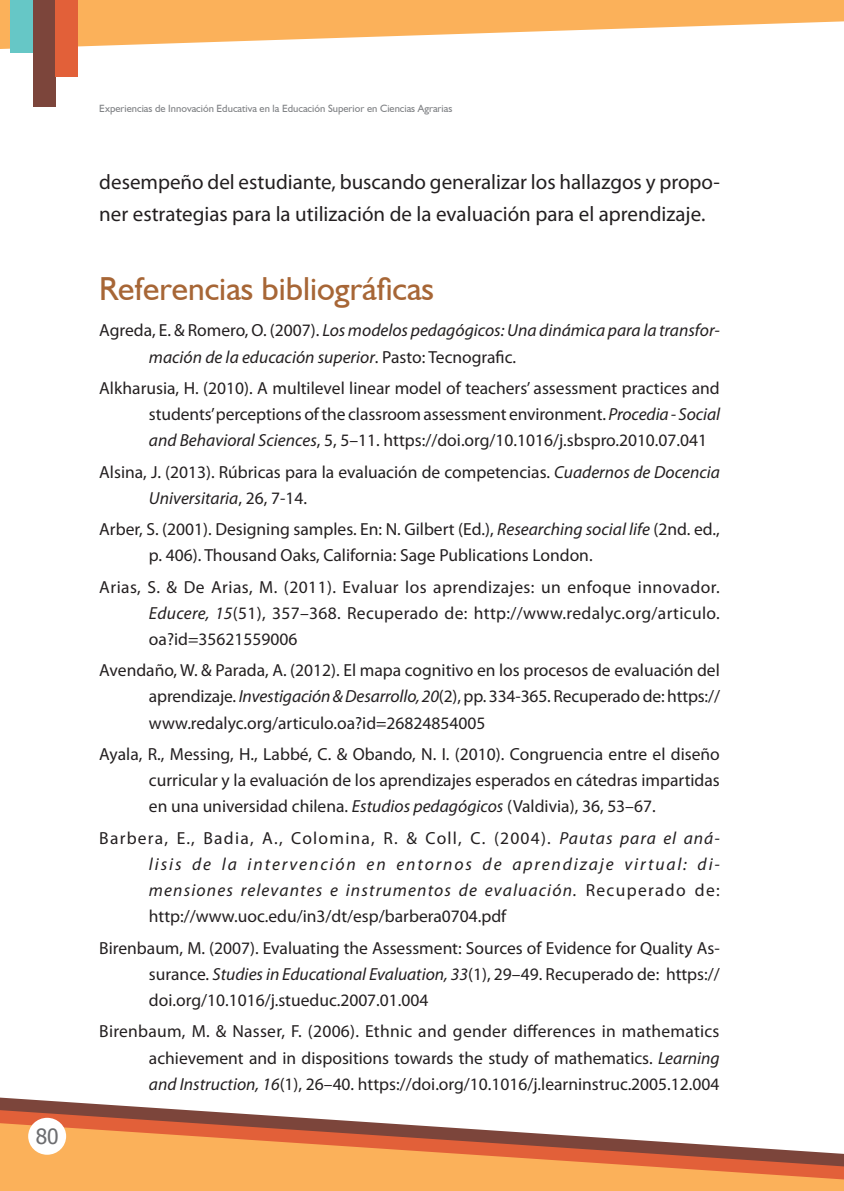
<style>
.page{position:relative;width:844px;height:1191px;background:#fff}
.page>*{position:absolute;margin:0;border:0;box-sizing:border-box;transform-origin:0 0}
.t1{font:33.25px "Humanist 521 BT";color:#a76636}
.t2{font:21px/31.5px "Myriad Pro";color:#231f20}
.t3{font:21px "Tahoma";color:#6c6d70}
.t4{font:17.5px/26.2px "Myriad Pro";color:#231f20;text-align:justify}
.t5{font:italic 17.5px/26.2px "Myriad Pro";color:#231f20}
.t6{font:10.5px "Humanist 521 BT";color:#808285}
.s1{font-style:normal}
.s2{font-style:italic}
</style>
<div class="page">
<svg style="left:0;top:1097px;width:170px;height:12px"></svg>
<svg style="left:0;top:1109px;width:365px;height:13px"></svg>
<svg style="left:0;top:1122px;width:843px;height:69px;background:#e79f66"></svg>
<svg style="left:0;top:0;width:843px;height:53px;fill:#fbb15a"></svg>
<div style="left:0;top:0;width:10px;height:16px;background:#fbb15a"></div>
<div style="left:10px;top:0;width:23px;height:53px;background:#66c7c6"></div>
<div style="left:33px;top:0;width:23px;height:107px;background:#7c453b"></div>
<div style="left:55px;top:0;width:22px;height:77px;background:#e26039"></div>
<div style="left:28px;top:1117px;width:38px;height:37px;background:#fff;border-radius:50%"></div>
<p class="t3" style="left:36px;top:1122px;width:24px">80</p>
<p class="t6" style="left:99px;top:101px;width:354px">Experiencias de Innovación Educativa en la Educación Superior en Ciencias Agrarias</p>
<p class="t2" style="left:99px;top:166px;width:622px">desempeño del estudiante, buscando generalizar los hallazgos y propo&shy;ner estrategias para la utilización de la evaluación para el aprendizaje.</p>
<h1 class="t1" style="left:99px;top:268px;width:336px">Referencias bibliográficas</h1>
<p class="t5" style="left:149px;top:317px;width:572px;text-indent:-50px"><span class="s1">Agreda, E. &amp; Romero, O. (2007).</span> Los modelos pedagógicos: Una dinámica para la transfor&shy;mación de la educación superior<span class="s1">. Pasto: Tecnografic.</span></p>
<p class="t4" style="left:149px;top:374px;width:572px;text-indent:-50px">Alkharusia, H. (2010). A multilevel linear model of teachers’ assessment practices and students’ perceptions of the classroom assessment environment. <span class="s2">Procedia - Social and Behavioral Sciences</span>, 5, 5–11. https://doi.org/10.1016/j.sbspro.2010.07.041</p>
<p class="t4" style="left:149px;top:458px;width:572px;text-indent:-50px">Alsina, J. (2013). Rúbricas para la evaluación de competencias. <span class="s2">Cuadernos de Docencia<br>Universitaria</span>, 26, 7-14.</p>
<p class="t4" style="left:149px;top:516px;width:572px;text-indent:-50px">Arber, S. (2001). Designing samples. En: N. Gilbert (Ed.), <span class="s2">Researching social life</span> (2nd. ed., p. 406). Thousand Oaks, California: Sage Publications London.</p>
<p class="t4" style="left:149px;top:573px;width:572px;text-indent:-50px">Arias, S. &amp; De Arias, M. (2011). Evaluar los aprendizajes: un enfoque innovador.<br><span class="s2">Educere, 15</span>(51), 357–368. Recuperado de: http://www.redalyc.org/articulo. oa?id=35621559006</p>
<p class="t4" style="left:149px;top:657px;width:572px;text-indent:-50px">Avendaño, W. &amp; Parada, A. (2012). El mapa cognitivo en los procesos de evaluación del aprendizaje. <span class="s2">Investigación &amp; Desarrollo, 20</span>(2), pp. 334-365. Recuperado de: https:// www.redalyc.org/articulo.oa?id=26824854005</p>
<p class="t4" style="left:149px;top:740px;width:572px;text-indent:-50px">Ayala, R., Messing, H., Labbé, C. &amp; Obando, N. I. (2010). Congruencia entre el diseño curricular y la evaluación de los aprendizajes esperados en cátedras impartidas en una universidad chilena. <span class="s2">Estudios pedagógicos</span> (Valdivia), 36, 53–67.</p>
<p class="t5" style="left:149px;top:824px;width:572px;text-align:justify;text-indent:-50px"><span class="s1">Barbera, E., Badia, A., Colomina, R. &amp; Coll, C. (2004).</span> Pautas para el aná&shy;lisis de la intervención en entornos de aprendizaje virtual: di&shy;mensiones relevantes e instrumentos de evaluación. <span class="s1">Recuperado de: http://www.uoc.edu/in3/dt/esp/barbera0704.pdf</span></p>
<p class="t4" style="left:149px;top:934px;width:572px;text-indent:-50px">Birenbaum, M. (2007). Evaluating the Assessment: Sources of Evidence for Quality As&shy;surance. <span class="s2">Studies in Educational Evaluation, 33</span>(1), 29–49. Recuperado de: https:// doi.org/10.1016/j.stueduc.2007.01.004</p>
<p class="t4" style="left:149px;top:1018px;width:572px;text-indent:-50px">Birenbaum, M. &amp; Nasser, F. (2006). Ethnic and gender differences in mathematics achievement and in dispositions towards the study of mathematics. <span class="s2">Learning and Instruction, 16</span>(1), 26–40. https://doi.org/10.1016/j.learninstruc.2005.12.004</p>
</div>
